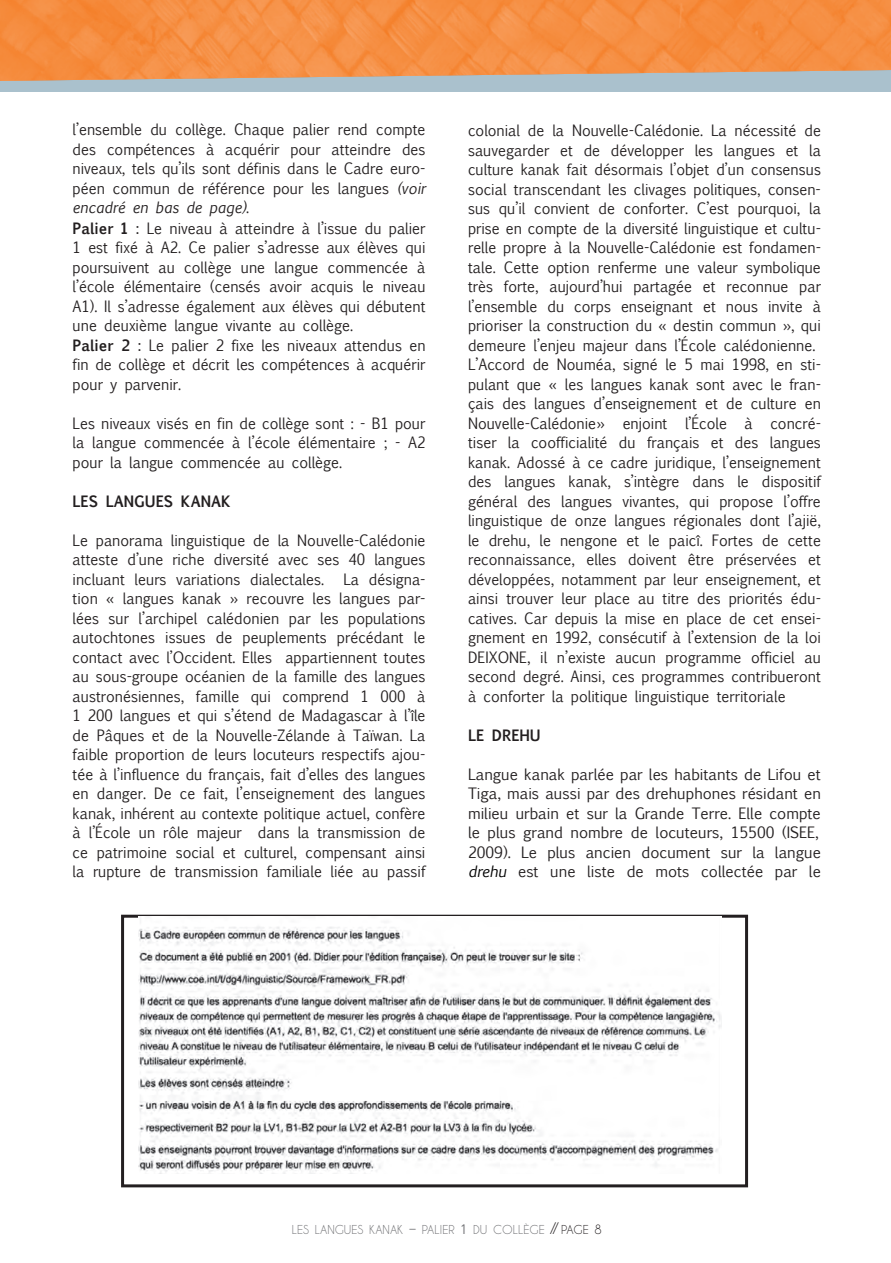
<style>
.page{position:relative;width:891px;height:1263px;background:#fff}
.page>*{position:absolute;margin:0;border:0;box-sizing:border-box;transform-origin:0 0}
.t1{font:15px/19.5px "Euphemia UCAS";color:#231f20;text-align:justify;scale:.96 1}
.t2{font:15px/19.5px "Euphemia UCAS";color:#231f20}
.t3{font:700 15px "Euphemia UCAS";color:#231f20;scale:.96 1}
.t4{font:11.55px "Caviar Dreams";color:#6c6d70}
.s1{font-style:italic}
.s2{font-weight:700}
.s3{font-style:italic;color:#000001}
.s4{font-size:16.5px}
.s5{font-family:"DIN";font-size:13.5px}
.s6{font-size:15px;color:#231f20}
.s7{color:#231f20}
.s8{font-size:12px;color:#231f20}
</style>
<div class="page">
<div style="left:121px;top:914px;width:627px;height:273px;border:3px solid #231f20"></div>
<img style="left:139px;top:916px;width:582px;height:257px">
<div style="left:0;top:39px;width:891px;height:53px;background:#aac1cd"></div>
<img style="left:0;top:0;width:891px;height:81px">
<p class="t1" style="left:73px;top:120px;width:369px;text-align:left">l’ensemble du collège. Chaque palier rend compte des compétences à acquérir pour atteindre des niveaux, tels qu’ils sont définis dans le Cadre euro&shy;péen commun de référence pour les langues <span class="s1">(voir encadré en bas de page)</span>.<br><span class="s2">PALIER 1 :</span> Le niveau à atteindre à l’issue du palier 1 est fixé à A2. Ce palier s’adresse aux élèves qui poursuivent au collège une langue commencée à l’école élémentaire (censés avoir acquis le niveau A1). Il s’adresse également aux élèves qui débutent une deuxième langue vivante au collège.<br><span class="s2">PALIER 2 :</span> Le palier 2 fixe les niveaux attendus en fin de collège et décrit les compétences à acquérir pour y parvenir.</p>
<p class="t1" style="left:73px;top:413px;width:369px">Les niveaux visés en fin de collège sont : - B1 pour la langue commencée à l’école élémentaire ; - A2 pour la langue commencée au collège.</p>
<p class="t3" style="left:73px;top:490px;width:167px">LES LANGUES KANAK</p>
<p class="t1" style="left:73px;top:530px;width:369px">Le panorama linguistique de la Nouvelle-Calédonie atteste d’une riche diversité avec ses 40 langues incluant leurs variations dialectales.</p>
<p class="t1" style="left:73px;top:569px;width:369px;text-indent:271px">La désigna&shy;tion « langues kanak » recouvre les langues par&shy;lées sur l’archipel calédonien par les populations autochtones issues de peuplements précédant le contact avec l’Occident. Elles appartiennent toutes au sous-groupe océanien de la famille des langues austronésiennes, famille qui comprend 1 000 à 1 200 langues et qui s’étend de Madagascar à l’île de Pâques et de la Nouvelle-Zélande à Taïwan. La faible proportion de leurs locuteurs respectifs ajou&shy;tée à l’influence du français, fait d’elles des langues en danger. De ce fait, l’enseignement des langues kanak, inhérent au contexte politique actuel, confère à l’École un rôle majeur dans la transmission de ce patrimoine social et culturel, compensant ainsi la rupture de transmission familiale liée au passif</p>
<p class="t1" style="left:468px;top:121px;width:369px;text-align:left">colonial de la Nouvelle-Calédonie. La nécessité de sauvegarder et de développer les langues et la culture kanak fait désormais l’objet d’un consensus social transcendant les clivages politiques, consen&shy;sus qu’il convient de conforter. C’est pourquoi, la prise en compte de la diversité linguistique et cultu&shy;relle propre à la Nouvelle-Calédonie est fondamen&shy;tale. Cette option renferme une valeur symbolique très forte, aujourd’hui partagée et reconnue par l’ensemble du corps enseignant et nous invite à prioriser la construction du « destin commun », qui demeure l’enjeu majeur dans l’École calédonienne.<br>L’Accord de Nouméa, signé le 5 mai 1998, en sti&shy;pulant que « les langues kanak sont avec le fran&shy;çais des langues d’enseignement et de culture en Nouvelle-Calédonie» enjoint l’École à concré&shy;tiser la coofficialité du français et des langues kanak. Adossé à ce cadre juridique, l’enseignement des langues kanak, s’intègre dans le dispositif général des langues vivantes, qui propose l’offre linguistique de onze langues régionales dont l’ajië, le drehu, le nengone et le paicî. Fortes de cette reconnaissance, elles doivent être préservées et développées, notamment par leur enseignement, et ainsi trouver leur place au titre des priorités édu&shy;catives. Car depuis la mise en place de cet ensei&shy;gnement en 1992, consécutif à l’extension de la loi DEIXONE, il n’existe aucun programme officiel au second degré. Ainsi, ces programmes contribueront à conforter la politique linguistique territoriale</p>
<p class="t3" style="left:468px;top:724px;width:77px">LE DREHU</p>
<p class="t2" style="left:468px;top:764px;width:354px">Langue kanak parlée par les habitants de Lifou et Tiga, mais aussi par des drehuphones résidant en milieu urbain et sur la Grande Terre. Elle compte le plus grand nombre de locuteurs, 15500 (ISEE, 2009). Le plus ancien document sur la langue <span class="s3">drehu</span> est une liste de mots collectée par le</p>
<p class="t4" style="left:292px;top:1223px;width:312px">LES LANGUES KANAK <span class="s4">–</span> PALIER <span class="s5">1</span> DU COLLÈGE <span class="s6">//</span> <span class="s7">PAGE</span> <span class="s8">8</span></p>
</div>
